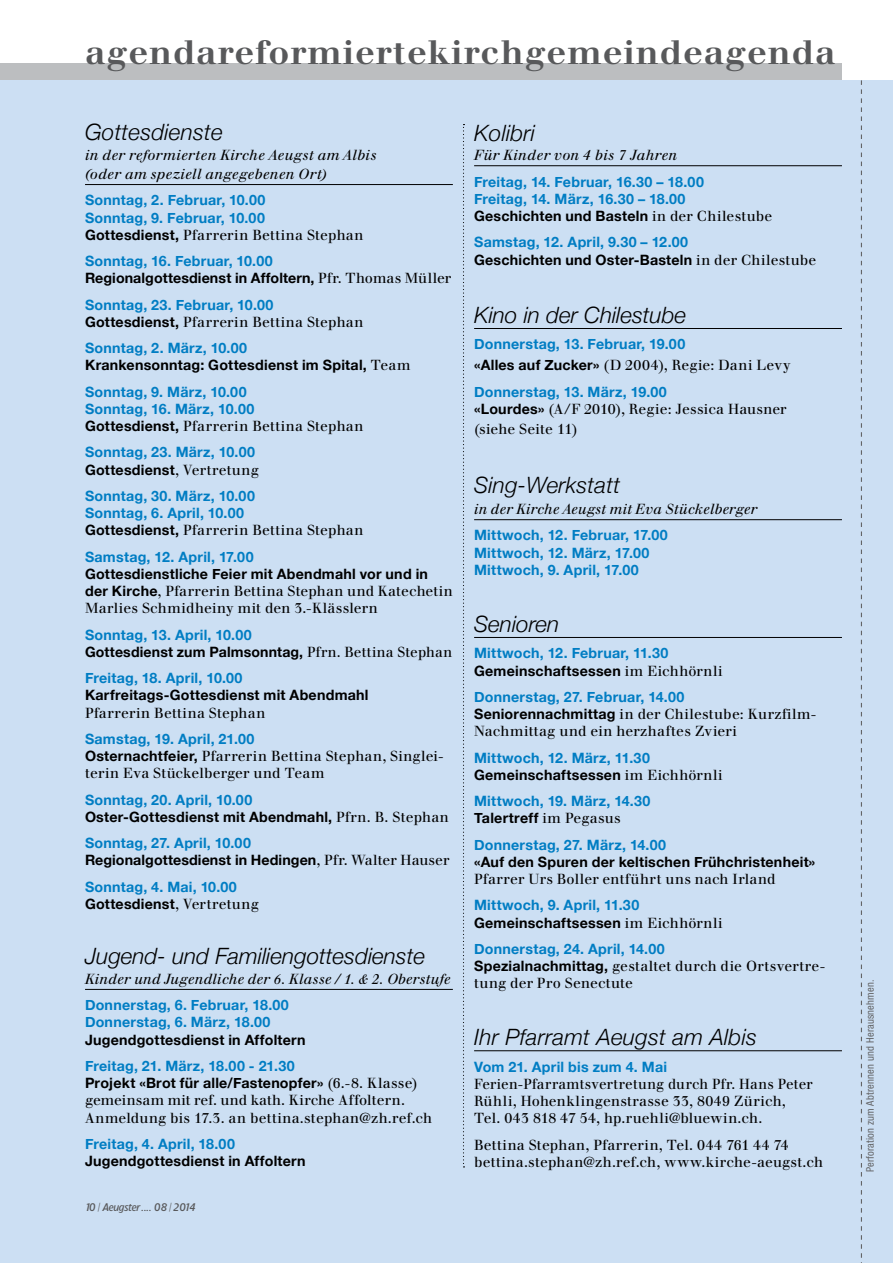
<style>
.page{position:relative;width:893px;height:1263px;background:#fff}
.page>*{position:absolute;margin:0;border:0;box-sizing:border-box;transform-origin:0 0}
.t1{font:700 33px "Walbaum";letter-spacing:.03em;color:#58595b;scale:1.04 1}
.t2{font:italic 300 22.5px "Helvetica Neue";color:#000}
.t3{font:700 14.25px/17.2px "Helvetica Neue";letter-spacing:.015em;color:#007dc3}
.t4{font:14.25px/17.2px "Walbaum";letter-spacing:.015em;color:#000}
.t5{font:700 14.25px/17.2px "Helvetica Neue";letter-spacing:.015em;color:#000}
.t6{font:italic 14.25px/19.5px "Walbaum";letter-spacing:.02em;color:#000}
.t7{font:condensed 10.5px "Helvetica Neue";letter-spacing:.02em;color:#636466}
.t8{font:italic 10.5px "TF Forever Two Medm";letter-spacing:-.01em;color:#58595b}
.s1{font-family:"Helvetica Neue";font-weight:700}
.s2{color:#007dc3}
.s3{font-family:"Walbaum";font-weight:400}
.s4{color:#000}
.s5{font-family:"Walbaum";font-weight:400;color:#000}
</style>
<div class="page">
<div style="left:0;top:63px;width:842px;height:17px;background:#bcbec0"></div>
<div style="left:0;top:80px;width:893px;height:1183px;background:#ccdff3"></div>
<hr style="left:85px;top:184px;width:368px;height:1px;background:#000">
<hr style="left:85px;top:989px;width:368px;height:1px;background:#000">
<hr style="left:474px;top:165px;width:368px;height:1px;background:#000">
<hr style="left:474px;top:328px;width:368px;height:1px;background:#000">
<hr style="left:474px;top:519px;width:368px;height:1px;background:#000">
<hr style="left:474px;top:637px;width:368px;height:1px;background:#000">
<hr style="left:474px;top:1050px;width:368px;height:1px;background:#000">
<svg style="left:463px;top:124px;width:1px;height:1043px"></svg>
<svg style="left:861px;top:80px;width:1px;height:1183px"></svg>
<h1 class="t1" style="left:85px;top:32px;width:723px">agendareformiertekirchgemeindeagenda</h1>
<h2 class="t2" style="left:85px;top:119px;width:139px">Gottesdienste</h2>
<p class="t6" style="left:85px;top:145px;width:293px">in der reformierten Kirche Aeugst am Albis (oder am speziell angegebenen Ort)</p>
<p class="t3" style="left:85px;top:191px;width:182px">Sonntag, 2. Februar, 10.00<br>Sonntag, 9. Februar, 10.00</p>
<p class="t4" style="left:85px;top:226px;width:280px"><span class="s1">Gottesdienst,</span> Pfarrerin Bettina Stephan</p>
<p class="t5" style="left:85px;top:252px;width:368px"><span class="s2">Sonntag, 16. Februar, 10.00<br></span>Regionalgottesdienst in Affoltern, <span class="s3">Pfr. Thomas Müller</span></p>
<p class="t3" style="left:85px;top:296px;width:190px">Sonntag, 23. Februar, 10.00</p>
<p class="t4" style="left:85px;top:313px;width:280px"><span class="s1">Gottesdienst,</span> Pfarrerin Bettina Stephan</p>
<p class="t5" style="left:85px;top:339px;width:327px"><span class="s2">Sonntag, 2. März, 10.00<br></span>Krankensonntag: Gottesdienst im Spital, <span class="s3">Team</span></p>
<p class="t3" style="left:85px;top:383px;width:171px">Sonntag, 9. März, 10.00<br>Sonntag, 16. März, 10.00</p>
<p class="t4" style="left:85px;top:418px;width:280px"><span class="s1">Gottesdienst,</span> Pfarrerin Bettina Stephan</p>
<p class="t3" style="left:85px;top:443px;width:175px">Sonntag, 23. März, 10.00<br><span class="s4">Gottesdienst</span><span class="s5">, Vertretung</span></p>
<p class="t3" style="left:85px;top:487px;width:171px">Sonntag, 30. März, 10.00<br>Sonntag, 6. April, 10.00</p>
<p class="t4" style="left:85px;top:522px;width:280px"><span class="s1">Gottesdienst,</span> Pfarrerin Bettina Stephan</p>
<p class="t3" style="left:85px;top:548px;width:170px">Samstag, 12. April, 17.00</p>
<p class="t5" style="left:85px;top:565px;width:344px">Gottesdienstliche Feier mit Abendmahl vor und in</p>
<p class="t4" style="left:85px;top:583px;width:369px"><span class="s1">der Kirche</span>, Pfarrerin Bettina Stephan und Katechetin<br>Marlies Schmidheiny mit den 3.-Klässlern</p>
<p class="t5" style="left:85px;top:626px;width:369px"><span class="s2">Sonntag, 13. April, 10.00<br></span>Gottesdienst zum Palmsonntag, <span class="s3">Pfrn. Bettina Stephan</span></p>
<p class="t3" style="left:85px;top:669px;width:159px">Freitag, 18. April, 10.00</p>
<p class="t5" style="left:85px;top:686px;width:285px">Karfreitags-Gottesdienst mit Abendmahl</p>
<p class="t4" style="left:85px;top:704px;width:182px">Pfarrerin Bettina Stephan</p>
<p class="t3" style="left:85px;top:730px;width:171px">Samstag, 19. April, 21.00</p>
<p class="t4" style="left:85px;top:748px;width:360px"><span class="s1">Osternachtfeier,</span> Pfarrerin Bettina Stephan, Singlei&shy;terin Eva Stückelberger und Team</p>
<p class="t5" style="left:85px;top:791px;width:365px"><span class="s2">Sonntag, 20. April, 10.00<br></span>Oster-Gottesdienst mit Abendmahl, <span class="s3">Pfrn. B. Stephan</span></p>
<p class="t5" style="left:85px;top:834px;width:366px"><span class="s2">Sonntag, 27. April, 10.00<br></span>Regionalgottesdienst in Hedingen<span class="s3">, Pfr. Walter Hauser</span></p>
<p class="t3" style="left:85px;top:878px;width:175px">Sonntag, 4. Mai, 10.00<br><span class="s4">Gottesdienst</span><span class="s5">, Vertretung</span></p>
<h2 class="t2" style="left:85px;top:943px;width:342px">Jugend- und Familiengottesdienste</h2>
<p class="t6" style="left:85px;top:969px;width:367px">Kinder und Jugendliche der 6. Klasse / 1. &amp; 2. Oberstufe</p>
<p class="t3" style="left:85px;top:996px;width:205px">Donnerstag, 6. Februar, 18.00<br>Donnerstag, 6. März, 18.00</p>
<p class="t5" style="left:85px;top:1031px;width:222px">Jugendgottesdienst in Affoltern</p>
<p class="t5" style="left:85px;top:1057px;width:334px"><span class="s2">Freitag, 21. März, 18.00 - 21.30<br></span>Projekt «Brot für alle/Fastenopfer» <span class="s3">(6.-8. Klasse)</span></p>
<p class="t4" style="left:85px;top:1092px;width:349px">gemeinsam mit ref. und kath. Kirche Affoltern.<br>Anmeldung bis 17.3. an bettina.stephan@zh.ref.ch</p>
<p class="t3" style="left:85px;top:1135px;width:151px">Freitag, 4. April, 18.00</p>
<p class="t5" style="left:85px;top:1152px;width:222px">Jugendgottesdienst in Affoltern</p>
<p class="t8" style="left:85px;top:1201px;width:112px">10 | Aeugster .... 08 | 2014</p>
<h2 class="t2" style="left:474px;top:119px;width:62px">Kolibri</h2>
<p class="t6" style="left:474px;top:146px;width:205px">Für Kinder von 4 bis 7 Jahren</p>
<p class="t3" style="left:474px;top:172px;width:300px">Freitag, 14. Februar, 16.30 – 18.00<br>Freitag, 14. März, 16.30 – 18.00<br><span class="s4">Geschichten und Basteln</span> <span class="s5">in der Chilestube</span></p>
<p class="t3" style="left:474px;top:233px;width:344px">Samstag, 12. April, 9.30 – 12.00<br><span class="s4">Geschichten und Oster-Basteln</span> <span class="s5">in der Chilestube</span></p>
<h2 class="t2" style="left:474px;top:302px;width:214px">Kino in der Chilestube</h2>
<p class="t3" style="left:474px;top:335px;width:213px">Donnerstag, 13. Februar, 19.00</p>
<p class="t4" style="left:474px;top:357px;width:318px"><span class="s1">«Alles auf Zucker»</span> (D 2004), Regie: Dani Levy</p>
<p class="t3" style="left:474px;top:382px;width:194px">Donnerstag, 13. März, 19.00</p>
<p class="t4" style="left:474px;top:399px;width:314px;line-height:20.2px"><span class="s1">«Lourdes»</span> (A/F 2010), Regie: Jessica Hausner (siehe Seite 11)</p>
<h2 class="t2" style="left:474px;top:471px;width:147px">Sing-Werkstatt</h2>
<p class="t6" style="left:474px;top:499px;width:284px">in der Kirche Aeugst mit Eva Stückelberger</p>
<p class="t3" style="left:474px;top:526px;width:195px">Mittwoch, 12. Februar, 17.00<br>Mittwoch, 12. März, 17.00<br>Mittwoch, 9. April, 17.00</p>
<h2 class="t2" style="left:474px;top:611px;width:87px">Senioren</h2>
<p class="t3" style="left:474px;top:644px;width:250px">Mittwoch, 12. Februar, 11.30<br><span class="s4">Gemeinschaftsessen</span> <span class="s5">im Eichhörnli</span></p>
<p class="t3" style="left:474px;top:688px;width:212px">Donnerstag, 27. Februar, 14.00</p>
<p class="t4" style="left:474px;top:705px;width:344px"><span class="s1">Seniorennachmittag</span> in der Chilestube: Kurzfilm-<br>Nachmittag und ein herzhaftes Zvieri</p>
<p class="t3" style="left:474px;top:748px;width:250px">Mittwoch, 12. März, 11.30<br><span class="s4">Gemeinschaftsessen</span> <span class="s5">im Eichhörnli</span></p>
<p class="t3" style="left:474px;top:792px;width:178px">Mittwoch, 19. März, 14.30<br><span class="s4">Talertreff</span> <span class="s5">im Pegasus</span></p>
<p class="t3" style="left:474px;top:835px;width:193px">Donnerstag, 27. März, 14.00</p>
<p class="t5" style="left:474px;top:853px;width:343px">«Auf den Spuren der keltischen Frühchristenheit»</p>
<p class="t4" style="left:474px;top:870px;width:303px">Pfarrer Urs Boller entführt uns nach Irland</p>
<p class="t3" style="left:474px;top:896px;width:250px">Mittwoch, 9. April, 11.30<br><span class="s4">Gemeinschaftsessen</span> <span class="s5">im Eichhörnli</span></p>
<p class="t3" style="left:474px;top:940px;width:192px">Donnerstag, 24. April, 14.00</p>
<p class="t4" style="left:474px;top:957px;width:353px"><span class="s1">Spezialnachmittag,</span> gestaltet durch die Ortsvertre&shy;tung der Pro Senectute</p>
<h2 class="t2" style="left:474px;top:1024px;width:284px">Ihr Pfarramt Aeugst am Albis</h2>
<p class="t3" style="left:474px;top:1057px;width:194px">Vom 21. April bis zum 4. Mai</p>
<p class="t4" style="left:474px;top:1075px;width:340px">Ferien-Pfarramtsvertretung durch Pfr. Hans Peter<br>Rühli, Hohenklingenstrasse 33, 8049 Zürich,<br>Tel. 043 818 47 54, hp.ruehli@bluewin.ch.</p>
<p class="t4" style="left:474px;top:1136px;width:350px">Bettina Stephan, Pfarrerin, Tel. 044 761 44 74 bettina.stephan@zh.ref.ch, www.kirche-aeugst.ch</p>
<p class="t7" style="left:864px;top:1172px;width:194px;rotate:-90deg">Perforation zum Abtrennen und Herausnehmen.</p>
</div>
